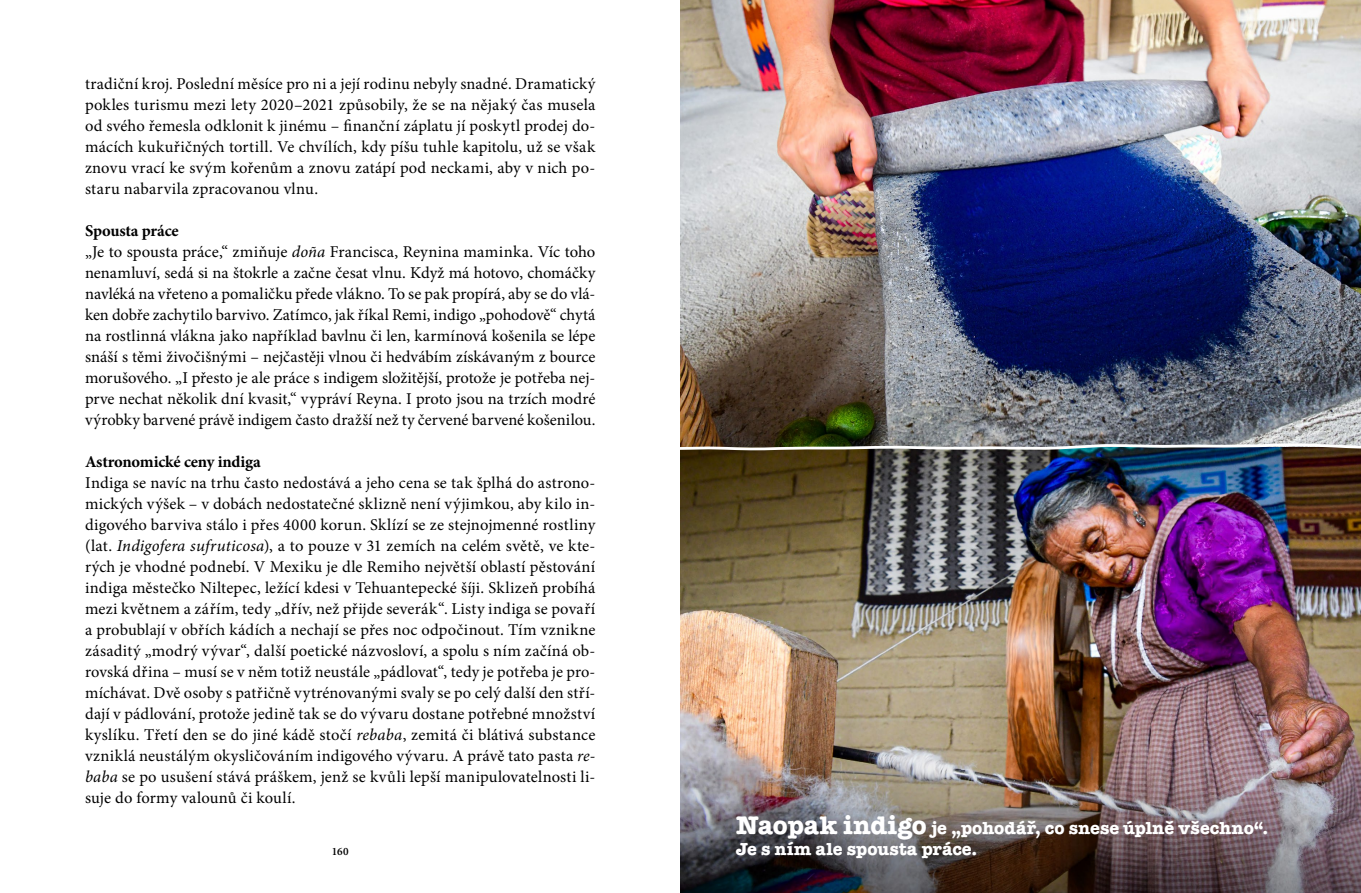
<style>
.page{position:relative;width:1361px;height:893px;background:#fff}
.page>*{position:absolute;margin:0;border:0;box-sizing:border-box;transform-origin:0 0}
.t1{font:700 25.65px "American Typewriter ITC Pro";letter-spacing:-.01em;color:#fff}
.t2{font:700 19.2px "American Typewriter CE";color:#fff}
.t3{font:700 17.55px/21px "American Typewriter ITC Pro";color:#fff}
.t4{font:16.5px/21px "Minion Pro";color:#000;text-align:justify}
.t5{font:700 16.5px "Minion Pro";letter-spacing:-.01em;color:#000}
.t6{font:600 11.25px "Minion Pro";color:#000}
.s1{font-weight:700}
.s2{font-style:italic}
</style>
<div class="page">
<img style="left:680px;top:452px;width:681px;height:441px">
<img style="left:680px;top:0;width:681px;height:443px">
<img style="left:680px;top:443px;width:681px;height:9px">
<p class="t4" style="left:85px;top:73px;width:512px">tradiční kroj. Poslední měsíce pro ni a její rodinu nebyly snadné. Dramatický pokles turismu mezi lety 2020–2021 způsobily, že se na nějaký čas musela od svého řemesla odklonit k jinému – finanční záplatu jí poskytl prodej do&shy;mácích kukuřičných tortill. Ve chvílích, kdy píšu tuhle kapitolu, už se však znovu vrací ke svým kořenům a znovu zatápí pod neckami, aby v nich po&shy;staru nabarvila zpracovanou vlnu.</p>
<p class="t4" style="left:85px;top:220px;width:512px;text-align:left"><span class="s1">Spousta práce<br></span>„Je to spousta práce,“ zmiňuje <span class="s2">doña</span> Francisca, Reynina maminka. Víc toho nenamluví, sedá si na štokrle a začne česat vlnu. Když má hotovo, chomáčky navléká na vřeteno a pomaličku přede vlákno. To se pak propírá, aby se do vlá&shy;ken dobře zachytilo barvivo. Zatímco, jak říkal Remi, indigo „pohodově“ chytá na rostlinná vlákna jako například bavlnu či len, karmínová košenila se lépe snáší s těmi živočišnými – nejčastěji vlnou či hedvábím získávaným z bource morušového. „I přesto je ale práce s indigem složitější, protože je potřeba nej&shy;prve nechat několik dní kvasit,“ vypráví Reyna. I proto jsou na trzích modré výrobky barvené právě indigem často dražší než ty červené barvené košenilou.</p>
<p class="t5" style="left:85px;top:450px;width:177px">Astronomické ceny indiga</p>
<p class="t4" style="left:85px;top:472px;width:512px">Indiga se navíc na trhu často nedostává a jeho cena se tak šplhá do astrono&shy;mických výšek – v dobách nedostatečné sklizně není výjimkou, aby kilo in&shy;digového barviva stálo i přes 4000 korun. Sklízí se ze stejnojmenné rostliny (lat. <span class="s2">Indigofera sufruticosa</span>), a to pouze v 31 zemích na celém světě, ve kte&shy;rých je vhodné podnebí. V Mexiku je dle Remiho největší oblastí pěstování indiga městečko Niltepec, ležící kdesi v Tehuantepecké šíji. Sklizeň probíhá mezi květnem a zářím, tedy „dřív, než přijde severák“. Listy indiga se povaří a probublají v obřích kádích a nechají se přes noc odpočinout. Tím vznikne zásaditý „modrý vývar“, další poetické názvosloví, a spolu s ním začíná ob&shy;rovská dřina – musí se v něm totiž neustále „pádlovat“, tedy je potřeba je pro&shy;míchávat. Dvě osoby s patřičně vytrénovanými svaly se po celý další den stří&shy;dají v pádlování, protože jedině tak se do vývaru dostane potřebné množství kyslíku. Třetí den se do jiné kádě stočí <span class="s2">rebaba</span>, zemitá či blátivá substance vzniklá neustálým okysličováním indigového vývaru. A právě tato pasta <span class="s2">re&shy;baba</span> se po usušení stává práškem, jenž se kvůli lepší manipulovatelnosti li&shy;suje do formy valounů či koulí.</p>
<p class="t6" style="left:332px;top:843px;width:18px">160</p>
<p class="t2" style="left:752px;top:808px;width:544px">totatiorpori vollace pudaeperum niminct oremperia qu</p>
<h1 class="t1" style="left:736px;top:809px;width:192px">Naopak indigo</h1>
<p class="t3" style="left:736px;top:818px;width:534px;text-indent:195px">je „pohodář, co snese úplně všechno“.<br>Je s ním ale spousta práce.</p>
</div>
